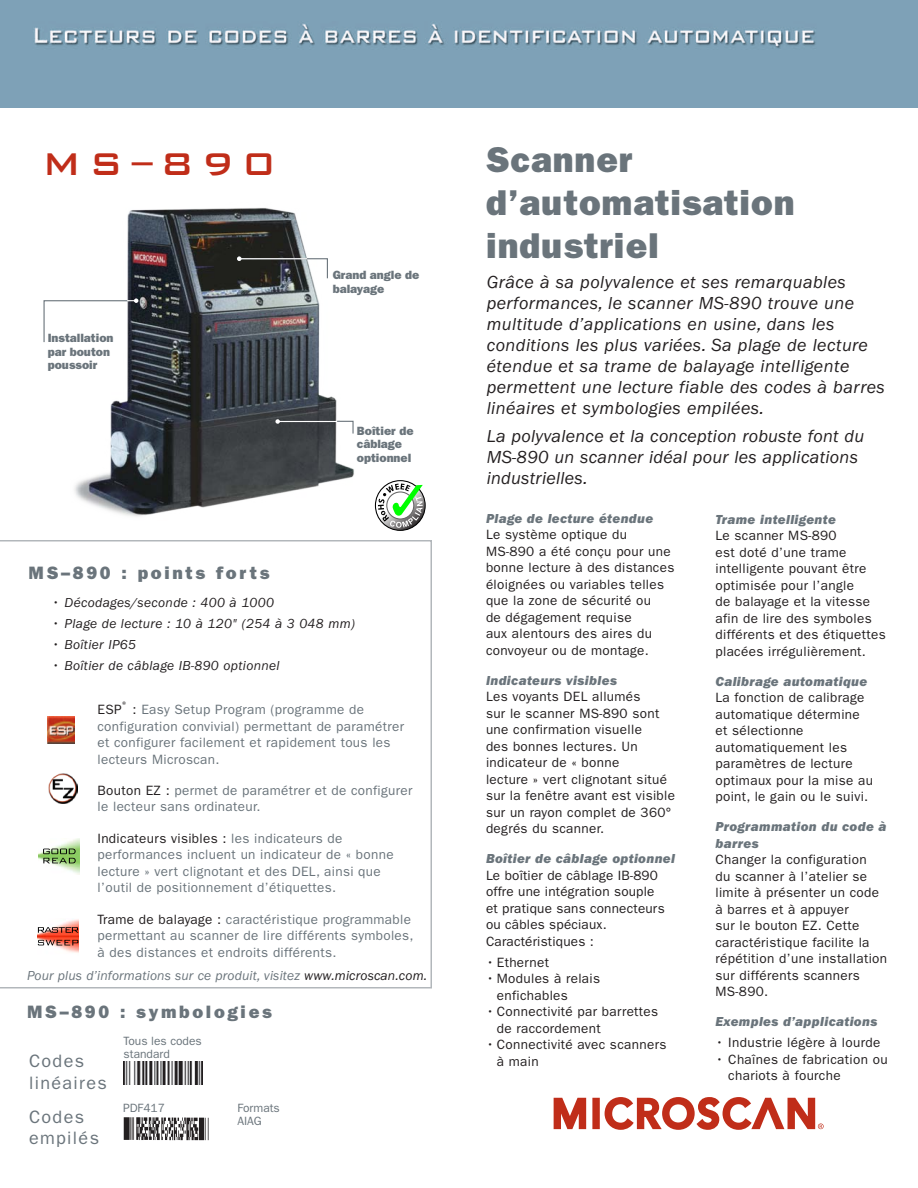
<style>
.page{position:relative;width:918px;height:1188px;background:#fff}
.page>*{position:absolute;margin:0;border:0;box-sizing:border-box;transform-origin:0 0}
.HeadlineC--BankGothi{font:500 42px "Bank Gothic BT";color:#c02d19}
.HeadlineA{font:36px/43.2px "ITC Franklin Gothic Std Hvy";letter-spacing:.025em;color:#6a747b}
.Paragraph_A{font:italic 18px/21px "ITC Franklin Gothic Std";letter-spacing:.025em;color:#231f20}
.HeadlineB{font:18px "ITC Franklin Gothic Std Hvy";letter-spacing:.15em;color:#6a747b}
.Code_headlines_3_-_P{font:18px/21.6px "ITC Franklin Gothic Std";letter-spacing:.075em;color:#6a747b}
.Body_Copy{font:13.5px/16.5px "ITC Franklin Gothic Std";letter-spacing:.025em;color:#231f20}
.BodyCopyGray{font:13.5px/16.5px "ITC Franklin Gothic Std";letter-spacing:.025em;color:#6a747b}
.Body_Copy-2{font:italic 13.5px "ITC Franklin Gothic Std";letter-spacing:.025em;color:#231f20}
.BodyCopyGray-2{font:italic 13.5px "ITC Franklin Gothic Std";letter-spacing:.01em;color:#6a747b}
.Body_Copy-3{font:13.5px "ITC Franklin Gothic Std Hvy It";letter-spacing:.025em;color:#6a747b}
.BodyCopyGray-3{font:13.5px "ITC Franklin Gothic Std";color:#231f20}
.Cutlines-Product{font:12px/13.5px "ITC Franklin Gothic Std Hvy";color:#6a747b}
.IndividualCodeHeadli{font:12px/13.5px "ITC Franklin Gothic Std";color:#6a747b}
.BodyCopyGray-4{font:7.8px "ITC Franklin Gothic Std";color:#231f20}
.s1{color:#231f20}
.s2{font-family:"ITC Franklin Gothic Std Hvy It";color:#6a747b}
</style>
<div class="page">
<img style="left:74px;top:208px;width:280px;height:309px">
<svg style="left:0;top:540px;width:432px;height:448px"></svg>
<img style="left:47px;top:716px;width:28px;height:28px">
<img style="left:38px;top:919px;width:41px;height:36px">
<svg style="left:38px;top:927px;width:41px;height:6px"></svg>
<svg style="left:38px;top:940px;width:40px;height:5px"></svg>
<img style="left:124px;top:1062px;width:78px;height:23px">
<img style="left:123px;top:1118px;width:86px;height:23px">
<svg style="left:237px;top:256px;width:92px;height:23px"></svg>
<svg style="left:43px;top:298px;width:95px;height:45px"></svg>
<hr style="left:278px;top:421px;width:68px;height:1px;background:#fff">
<svg style="left:275px;top:419px;width:5px;height:5px"></svg>
<svg style="left:336px;top:420px;width:18px;height:15px"></svg>
<img style="left:48px;top:773px;width:30px;height:30px">
<img style="left:38px;top:838px;width:41px;height:37px">
<svg style="left:43px;top:849px;width:33px;height:14px"></svg>
<svg style="left:375px;top:481px;width:50px;height:49px"></svg>
<div style="left:375px;top:480px;width:51px;height:51px;border:1px solid #000;border-radius:50%"></div>
<svg style="left:378px;top:484px;width:45px;height:44px"></svg>
<img style="left:0;top:0;width:918px;height:108px">
<svg style="left:554px;top:1097px;width:33px;height:33px"></svg>
<div style="left:592px;top:1098px;width:8px;height:31px;border:4px solid #c02d19"></div>
<svg style="left:604px;top:1097px;width:220px;height:33px"></svg>
<p class="HeadlineC--BankGothi" style="left:42px;top:141px;width:235px">MS–890</p>
<p class="Cutlines-Product" style="left:48px;top:331px;width:67px">Installation par bouton poussoir</p>
<p class="Cutlines-Product" style="left:333px;top:268px;width:88px">Grand angle de balayage</p>
<p class="Cutlines-Product" style="left:357px;top:424px;width:58px">Boîtier de câblage optionnel</p>
<p class="HeadlineB" style="left:29px;top:562px;width:243px">MS–890 : points forts</p>
<p class="Body_Copy-2" style="left:51px;top:595px;width:225px">• Décodages/seconde : 400 à 1000</p>
<p class="Body_Copy-2" style="left:51px;top:616px;width:305px">• Plage de lecture : 10 à 120" (254 à 3 048 mm)</p>
<p class="Body_Copy-2" style="left:51px;top:637px;width:87px">• Boîtier IP65</p>
<p class="Body_Copy-2" style="left:51px;top:658px;width:230px">• Boîtier de câblage IB-890 optionnel</p>
<p class="BodyCopyGray-3" style="left:98px;top:702px;width:26px">ESP</p>
<p class="BodyCopyGray-4" style="left:122px;top:699px;width:7px">®</p>
<p class="BodyCopyGray" style="left:98px;top:701px;width:308px;text-indent:35px"><span class="s1">:</span> Easy Setup Program (programme de configuration convivial) permettant de paramétrer et configurer facilement et rapidement tous les lecteurs Microscan.</p>
<p class="BodyCopyGray" style="left:98px;top:782px;width:317px"><span class="s1">Bouton EZ :</span> permet de paramétrer et de configurer le lecteur sans ordinateur.</p>
<p class="BodyCopyGray" style="left:98px;top:830px;width:298px"><span class="s1">Indicateurs visibles :</span> les indicateurs de performances incluent un indicateur de « bonne lecture » vert clignotant et des DEL, ainsi que l’outil de positionnement d’étiquettes.</p>
<p class="BodyCopyGray" style="left:98px;top:911px;width:318px"><span class="s1">Trame de balayage :</span> caractéristique programmable permettant au scanner de lire différents symboles, à des distances et endroits différents.</p>
<p class="BodyCopyGray-2" style="left:27px;top:968px;width:402px">Pour plus d’informations sur ce produit, visitez <span class="s1">www.microscan.com.</span></p>
<p class="HeadlineB" style="left:27px;top:1002px;width:246px">MS–890 : symbologies</p>
<p class="Code_headlines_3_-_P" style="left:29px;top:1050px;width:79px">Codes linéaires</p>
<p class="Code_headlines_3_-_P" style="left:29px;top:1106px;width:72px">Codes empilés</p>
<p class="IndividualCodeHeadli" style="left:124px;top:1034px;width:80px">Tous les codes standard</p>
<p class="IndividualCodeHeadli" style="left:123px;top:1101px;width:44px">PDF417</p>
<p class="IndividualCodeHeadli" style="left:237px;top:1101px;width:44px">Formats<br>AIAG</p>
<p class="HeadlineA" style="left:486px;top:138px;width:310px">Scanner d’automatisation industriel</p>
<p class="Paragraph_A" style="left:487px;top:272px;width:400px">Grâce à sa polyvalence et ses remarquables performances, le scanner MS-890 trouve une multitude d’applications en usine, dans les conditions les plus variées. Sa plage de lecture étendue et sa trame de balayage intelligente permettent une lecture fiable des codes à barres linéaires et symbologies empilées.</p>
<p class="Paragraph_A" style="left:487px;top:426px;width:379px">La polyvalence et la conception robuste font du<br>MS-890 un scanner idéal pour les applications industrielles.</p>
<p class="Body_Copy" style="left:486px;top:510px;width:190px"><span class="s2">Plage de lecture étendue<br></span>Le système optique du<br>MS-890 a été conçu pour une bonne lecture à des distances éloignées ou variables telles que la zone de sécurité ou<br>de dégagement requise<br>aux alentours des aires du convoyeur ou de montage.</p>
<p class="Body_Copy" style="left:486px;top:672px;width:191px"><span class="s2">Indicateurs visibles<br></span>Les voyants DEL allumés<br>sur le scanner MS-890 sont une confirmation visuelle<br>des bonnes lectures. Un indicateur de « bonne<br>lecture » vert clignotant situé sur la fenêtre avant est visible sur un rayon complet de 360° degrés du scanner.</p>
<p class="Body_Copy" style="left:486px;top:851px;width:191px"><span class="s2">Boîtier de câblage optionnel<br></span>Le boîtier de câblage IB-890 offre une intégration souple<br>et pratique sans connecteurs ou câbles spéciaux.<br>Caractéristiques :</p>
<p class="Body_Copy" style="left:486px;top:954px;width:65px">• Ethernet</p>
<p class="Body_Copy" style="left:497px;top:971px;width:105px;text-indent:-11px">• Modules à relais enfichables</p>
<p class="Body_Copy" style="left:497px;top:1004px;width:163px;text-indent:-11px">• Connectivité par barrettes de raccordement</p>
<p class="Body_Copy" style="left:497px;top:1037px;width:171px;text-indent:-11px">• Connectivité avec scanners à main</p>
<p class="Body_Copy" style="left:716px;top:511px;width:172px"><span class="s2">Trame intelligente<br></span>Le scanner MS-890<br>est doté d’une trame intelligente pouvant être optimisée pour l’angle<br>de balayage et la vitesse afin de lire des symboles différents et des étiquettes placées irrégulièrement.</p>
<p class="Body_Copy" style="left:716px;top:673px;width:159px"><span class="s2">Calibrage automatique<br></span>La fonction de calibrage automatique détermine et sélectionne automatiquement les paramètres de lecture optimaux pour la mise au point, le gain ou le suivi.</p>
<p class="Body_Copy" style="left:716px;top:819px;width:173px"><span class="s2">Programmation du code à barres<br></span>Changer la configuration<br>du scanner à l’atelier se limite à présenter un code à barres et à appuyer<br>sur le bouton EZ. Cette caractéristique facilite la répétition d’une installation sur différents scanners<br>MS-890.</p>
<p class="Body_Copy-3" style="left:716px;top:1014px;width:163px">Exemples d’applications</p>
<p class="Body_Copy" style="left:716px;top:1034px;width:166px">• Industrie légère à lourde</p>
<p class="Body_Copy" style="left:728px;top:1051px;width:161px;text-indent:-13px">• Chaînes de fabrication ou chariots à fourche</p>
</div>
